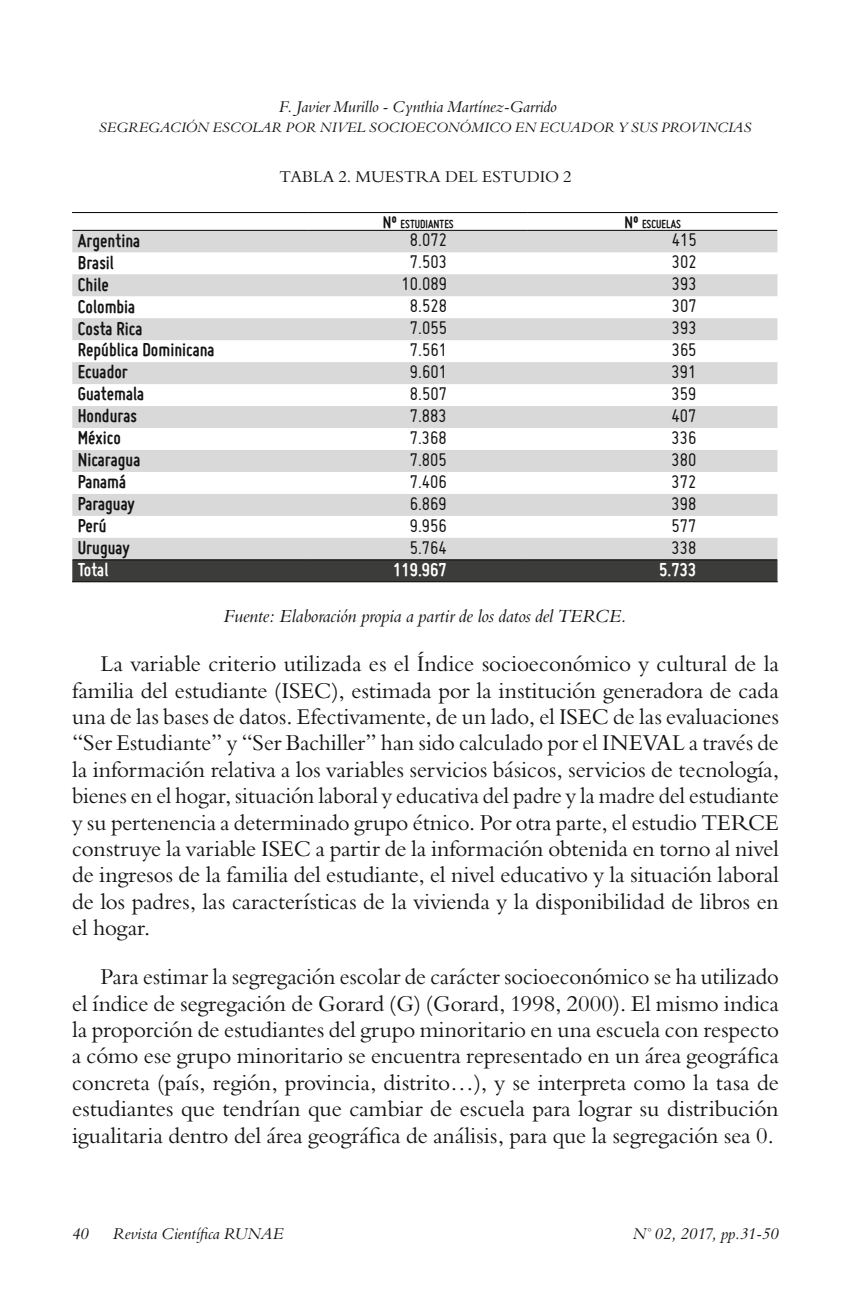
<style>
.page{position:relative;width:851px;height:1304px;background:#fff}
.page>*{position:absolute;margin:0;border:0;box-sizing:border-box;transform-origin:0 0}
.t1{font:22px/26.4px "Borgia Pro";color:#131313;text-align:justify}
.t2{font:20px "Miso";color:#131313}
.t3{font:700 20px "Miso";color:#131313}
.t4{font:700 20px "Miso";color:#fff}
.t5{font:italic 18px "Borgia Pro";color:#131313}
.t6{font:italic 16px "Borgia Pro";color:#131313}
.t7{font:16px "Borgia Pro";letter-spacing:.01em;color:#131313}
.t8{font:italic 14px "Borgia Pro";letter-spacing:-.005em;color:#131313}
.t9{font:700 12.6px "Miso";color:#131313}
.s1{font-size:18px}
</style>
<div class="page">
<svg style="left:72px;top:231px;width:705px;height:328px;fill:#d9d9d9"></svg>
<div style="left:72px;top:560px;width:705px;height:21px;background:#3c3c3b"></div>
<hr style="left:72px;top:212px;width:237px;height:1px;background:#000">
<hr style="left:309px;top:212px;width:218px;height:1px;background:#000">
<hr style="left:527px;top:212px;width:250px;height:1px;background:#000">
<hr style="left:72px;top:230px;width:237px;height:1px;background:#000">
<hr style="left:309px;top:230px;width:218px;height:1px;background:#000">
<hr style="left:527px;top:230px;width:250px;height:1px;background:#000">
<hr style="left:72px;top:559px;width:237px;height:1px;background:#000">
<hr style="left:309px;top:559px;width:218px;height:1px;background:#000">
<hr style="left:527px;top:559px;width:250px;height:1px;background:#000">
<hr style="left:72px;top:581px;width:237px;height:1px;background:#000">
<hr style="left:309px;top:581px;width:218px;height:1px;background:#000">
<hr style="left:527px;top:581px;width:250px;height:1px;background:#000">
<p class="t6" style="left:279px;top:97px;width:279px">F. Javier Murillo - Cynthia Martínez-Garrido</p>
<p class="t8" style="left:99px;top:119px;width:654px">SEGREGACIÓN ESCOLAR POR NIVEL SOCIOECONÓMICO EN ECUADOR Y SUS PROVINCIAS</p>
<p class="t7" style="left:279px;top:167px;width:294px">TABLA 2. MUESTRA DEL ESTUDIO 2</p>
<p class="t9" style="left:383px;top:216px;width:72px"><span class="s1">Nº</span> ESTUDIANTES</p>
<p class="t9" style="left:624px;top:216px;width:58px"><span class="s1">Nº</span> ESCUELAS</p>
<p class="t3" style="left:78px;top:229px;width:64px">Argentina</p>
<p class="t2" style="left:410px;top:229px;width:39px">8.072</p>
<p class="t2" style="left:671px;top:229px;width:26px">415</p>
<p class="t3" style="left:78px;top:251px;width:37px">Brasil</p>
<p class="t2" style="left:410px;top:251px;width:39px">7.503</p>
<p class="t2" style="left:671px;top:251px;width:26px">302</p>
<p class="t3" style="left:78px;top:273px;width:32px">Chile</p>
<p class="t2" style="left:401px;top:273px;width:47px">10.089</p>
<p class="t2" style="left:671px;top:273px;width:26px">393</p>
<p class="t3" style="left:78px;top:295px;width:59px">Colombia</p>
<p class="t2" style="left:410px;top:295px;width:39px">8.528</p>
<p class="t2" style="left:671px;top:295px;width:26px">307</p>
<p class="t3" style="left:78px;top:317px;width:66px">Costa Rica</p>
<p class="t2" style="left:410px;top:317px;width:39px">7.055</p>
<p class="t2" style="left:671px;top:317px;width:26px">393</p>
<p class="t3" style="left:78px;top:339px;width:138px">República Dominicana</p>
<p class="t2" style="left:410px;top:339px;width:39px">7.561</p>
<p class="t2" style="left:671px;top:339px;width:26px">365</p>
<p class="t3" style="left:78px;top:361px;width:52px">Ecuador</p>
<p class="t2" style="left:410px;top:361px;width:39px">9.601</p>
<p class="t2" style="left:671px;top:361px;width:26px">391</p>
<p class="t3" style="left:78px;top:383px;width:68px">Guatemala</p>
<p class="t2" style="left:410px;top:383px;width:39px">8.507</p>
<p class="t2" style="left:671px;top:383px;width:26px">359</p>
<p class="t3" style="left:78px;top:405px;width:61px">Honduras</p>
<p class="t2" style="left:410px;top:405px;width:39px">7.883</p>
<p class="t2" style="left:671px;top:405px;width:26px">407</p>
<p class="t3" style="left:78px;top:427px;width:45px">México</p>
<p class="t2" style="left:410px;top:427px;width:39px">7.368</p>
<p class="t2" style="left:671px;top:427px;width:26px">336</p>
<p class="t3" style="left:78px;top:449px;width:64px">Nicaragua</p>
<p class="t2" style="left:409px;top:449px;width:39px">7.805</p>
<p class="t2" style="left:671px;top:449px;width:26px">380</p>
<p class="t3" style="left:78px;top:471px;width:50px">Panamá</p>
<p class="t2" style="left:409px;top:471px;width:39px">7.406</p>
<p class="t2" style="left:671px;top:471px;width:26px">372</p>
<p class="t3" style="left:78px;top:493px;width:59px">Paraguay</p>
<p class="t2" style="left:409px;top:493px;width:39px">6.869</p>
<p class="t2" style="left:671px;top:493px;width:26px">398</p>
<p class="t3" style="left:78px;top:514px;width:30px">Perú</p>
<p class="t2" style="left:409px;top:515px;width:39px">9.956</p>
<p class="t2" style="left:671px;top:515px;width:26px">577</p>
<p class="t3" style="left:78px;top:536px;width:54px">Uruguay</p>
<p class="t2" style="left:409px;top:537px;width:39px">5.764</p>
<p class="t2" style="left:671px;top:537px;width:26px">338</p>
<p class="t4" style="left:78px;top:558px;width:32px">Total</p>
<p class="t4" style="left:393px;top:558px;width:55px">119.967</p>
<p class="t4" style="left:659px;top:558px;width:39px">5.733</p>
<p class="t5" style="left:224px;top:605px;width:404px">Fuente: Elaboración propia a partir de los datos del TERCE.</p>
<p class="t1" style="left:72px;top:651px;width:708px;text-indent:28px">La variable criterio utilizada es el Índice socioeconómico y cultural de la familia del estudiante (ISEC), estimada por la institución generadora de cada una de las bases de datos. Efectivamente, de un lado, el ISEC de las evaluaciones “Ser Estudiante” y “Ser Bachiller” han sido calculado por el INEVAL a través de la información relativa a los variables servicios básicos, servicios de tecnología, bienes en el hogar, situación laboral y educativa del padre y la madre del estudiante y su pertenencia a determinado grupo étnico. Por otra parte, el estudio TERCE construye la variable ISEC a partir de la información obtenida en torno al nivel de ingresos de la familia del estudiante, el nivel educativo y la situación laboral de los padres, las características de la vivienda y la disponibilidad de libros en el hogar.</p>
<p class="t1" style="left:72px;top:964px;width:708px;text-indent:28px">Para estimar la segregación escolar de carácter socioeconómico se ha utilizado el índice de segregación de Gorard (G) (Gorard, 1998, 2000). El mismo indica la proporción de estudiantes del grupo minoritario en una escuela con respecto a cómo ese grupo minoritario se encuentra representado en un área geográfica concreta (país, región, provincia, distrito…), y se interpreta como la tasa de estudiantes que tendrían que cambiar de escuela para lograr su distribución igualitaria dentro del área geográfica de análisis, para que la segregación sea 0.</p>
<p class="t6" style="left:72px;top:1224px;width:18px">40</p>
<p class="t6" style="left:113px;top:1224px;width:172px">Revista Científica RUNAE</p>
<p class="t6" style="left:633px;top:1224px;width:147px">N° 02, 2017, pp.31-50</p>
</div>
